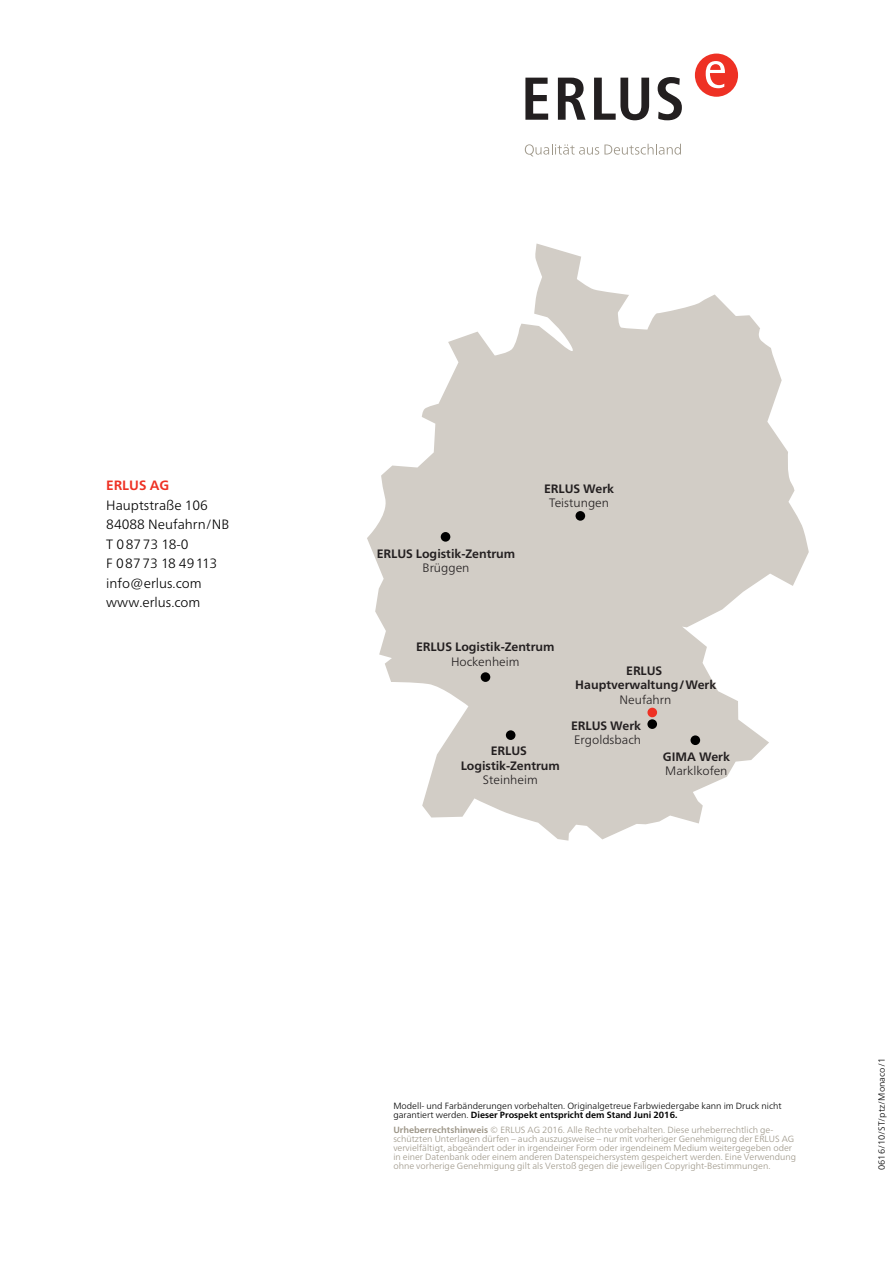
<style>
.page{position:relative;width:893px;height:1263px;background:#fff}
.page>*{position:absolute;margin:0;border:0;box-sizing:border-box;transform-origin:0 0}
.t1{font:300 13.5px/19.5px "Frutiger Neue LT Pro";color:#000}
.t2{font:700 13.5px "Frutiger Neue LT Pro";color:#ee3124}
.t3{font:700 12.15px/14.7px "Frutiger Neue LT Pro";color:#231f20;text-align:center}
.t4{font:300 12.15px "Frutiger Neue LT Pro";color:#231f20}
.t5{font:300 9px/9px "Frutiger Neue LT Pro";color:#9d9688}
.t6{font:300 9px/9px "Frutiger Neue LT Pro";color:#000}
.s1{font-weight:700}
</style>
<div class="page">
<svg style="left:367px;top:243px;width:442px;height:598px;fill:#d2cdc6"></svg>
<div style="left:575px;top:511px;width:10px;height:10px;background:#000;border-radius:50%"></div>
<div style="left:441px;top:532px;width:9px;height:10px;background:#000;border-radius:50%"></div>
<div style="left:481px;top:672px;width:9px;height:10px;background:#000;border-radius:50%"></div>
<div style="left:506px;top:730px;width:9px;height:10px;background:#000;border-radius:50%"></div>
<div style="left:647px;top:708px;width:10px;height:9px;background:#ee3124;border-radius:50%"></div>
<div style="left:690px;top:735px;width:10px;height:10px;background:#000;border-radius:50%"></div>
<div style="left:647px;top:719px;width:10px;height:10px;background:#000;border-radius:50%"></div>
<div style="left:695px;top:54px;width:43px;height:43px;background:#ee3124;border-radius:50%"></div>
<svg style="left:706px;top:61px;width:19px;height:27px"></svg>
<svg style="left:525px;top:78px;width:23px;height:42px"></svg>
<svg style="left:558px;top:78px;width:28px;height:42px"></svg>
<svg style="left:594px;top:78px;width:55px;height:42px"></svg>
<svg style="left:658px;top:77px;width:24px;height:43px"></svg>
<svg style="left:525px;top:144px;width:156px;height:12px"></svg>
<h1 class="t2" style="left:106px;top:481px;width:65px">ERLUS AG</h1>
<h1 class="t1" style="left:106px;top:497px;width:124px">Hauptstraße 106<br>84088 Neufahrn/NB<br>T 08773 18-0<br>F 08773 18 49113 info@erlus.com www.erlus.com</h1>
<h2 class="t3" style="left:377px;top:547px;width:140px">ERLUS Logistik-Zentrum</h2>
<h2 class="t4" style="left:423px;top:564px;width:48px">Brüggen</h2>
<h2 class="t3" style="left:544px;top:482px;width:72px">ERLUS Werk</h2>
<h2 class="t4" style="left:549px;top:499px;width:61px">Teistungen</h2>
<h2 class="t3" style="left:416px;top:641px;width:140px">ERLUS Logistik-Zentrum</h2>
<h2 class="t4" style="left:451px;top:658px;width:70px">Hockenheim</h2>
<h2 class="t3" style="left:461px;top:745px;width:101px">ERLUS<br>Logistik-Zentrum</h2>
<h2 class="t4" style="left:483px;top:776px;width:56px">Steinheim</h2>
<h2 class="t3" style="left:575px;top:664px;width:142px">ERLUS<br>Hauptverwaltung/Werk</h2>
<h2 class="t4" style="left:620px;top:695px;width:53px">Neufahrn</h2>
<h2 class="t3" style="left:571px;top:719px;width:72px">ERLUS Werk</h2>
<h2 class="t4" style="left:574px;top:736px;width:68px">Ergoldsbach</h2>
<h2 class="t3" style="left:663px;top:750px;width:69px">GIMA Werk</h2>
<h2 class="t4" style="left:665px;top:767px;width:64px">Marklkofen</h2>
<p class="t6" style="left:393px;top:1102px;width:390px">Modell- und Farbänderungen vorbehalten. Originalgetreue Farb wiedergabe kann im Druck nicht garantiert werden. <span class="s1">Dieser Prospekt entspricht dem Stand Juni 2016.</span></p>
<p class="t5" style="left:393px;top:1126px;width:404px"><span class="s1">Urheberrechtshinweis</span> © ERLUS AG 2016. Alle Rechte vorbehalten. Diese urheberrechtlich ge - schütz ten Unterlagen dürfen – auch auszugsweise – nur mit vor heriger Genehmigung der ERLUS AG vervielfältigt, abgeändert oder in irgendeiner Form oder irgendeinem Medium weiterge ge ben oder in einer Daten bank oder einem anderen Datenspeicher system gespeichert werden. Eine Verwendung ohne vorherige Ge neh mi gung gilt als Verstoß gegen die jeweiligen Copyright-Bestimmun gen.</p>
<p class="t6" style="left:878px;top:1170px;width:113px;rotate:-90deg">0616/10/ST/ptz/Monaco/1</p>
</div>
